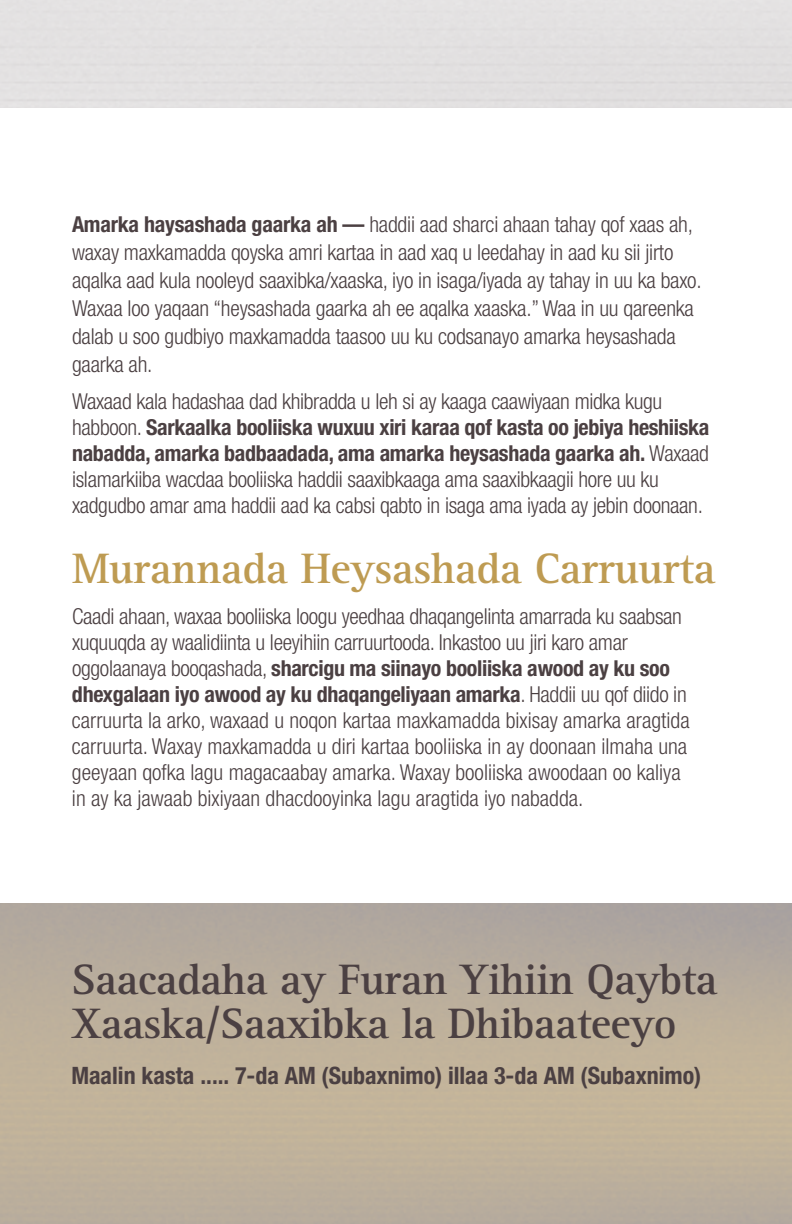
<style>
.page{position:relative;width:792px;height:1224px;background:#fff}
.page>*{position:absolute;margin:0;border:0;box-sizing:border-box;transform-origin:0 0}
.t1{font:700 44px/44px "Rotis Serif";letter-spacing:-.015em;color:#4b4042}
.t2{font:700 44px "Rotis Serif";letter-spacing:-.01em;color:#be9b52}
.t3{font:700 condensed 24px "Helvetica Neue";color:#4b4042}
.t4{font:300 condensed 22px/26px "Helvetica Neue";letter-spacing:-.01em;color:#4b4042}
.s1{font-weight:700}
</style>
<div class="page">
<p class="t4" style="left:72px;top:212px;width:631px;line-height:28px"><span class="s1">Amarka haysashada gaarka ah —</span> haddii aad sharci ahaan tahay qof xaas ah, waxay maxkamadda qoyska amri kartaa in aad xaq u leedahay in aad ku sii jirto aqalka aad kula nooleyd saaxibka/xaaska, iyo in isaga/iyada ay tahay in uu ka baxo.<br>Waxaa loo yaqaan “heysashada gaarka ah ee aqalka xaaska.” Waa in uu qareenka dalab u soo gudbiyo maxkamadda taasoo uu ku codsanayo amarka heysashada gaarka ah.</p>
<p class="t4" style="left:72px;top:390px;width:639px">Waxaad kala hadashaa dad khibradda u leh si ay kaaga caawiyaan midka kugu habboon. <span class="s1">Sarkaalka booliiska wuxuu xiri karaa qof kasta oo jebiya heshiiska nabadda, amarka badbaadada, ama amarka heysashada gaarka ah.</span> Waxaad islamarkiiba wacdaa booliiska haddii saaxibkaaga ama saaxibkaagii hore uu ku xadgudbo amar ama haddii aad ka cabsi qabto in isaga ama iyada ay jebin doonaan.</p>
<h1 class="t2" style="left:72px;top:554px;width:645px">Murannada Heysashada Carruurta</h1>
<p class="t4" style="left:72px;top:605px;width:619px">Caadi ahaan, waxaa booliiska loogu yeedhaa dhaqangelinta amarrada ku saabsan xuquuqda ay waalidiinta u leeyihiin carruurtooda. Inkastoo uu jiri karo amar oggolaanaya booqashada, <span class="s1">sharcigu ma siinayo booliiska awood ay ku soo dhexgalaan iyo awood ay ku dhaqangeliyaan amarka</span>. Haddii uu qof diido in carruurta la arko, waxaad u noqon kartaa maxkamadda bixisay amarka aragtida carruurta. Waxay maxkamadda u diri kartaa booliiska in ay doonaan ilmaha una geeyaan qofka lagu magacaabay amarka. Waxay booliiska awoodaan oo kaliya in ay ka jawaab bixiyaan dhacdooyinka lagu aragtida iyo nabadda.</p>
<h1 class="t1" style="left:71px;top:962px;width:648px">Saacadaha ay Furan Yihiin Qaybta<br>Xaaska/Saaxibka la Dhibaateeyo</h1>
<p class="t3" style="left:71px;top:1067px;width:631px">Maalin kasta ..... 7-da AM (Subaxnimo) illaa 3-da AM (Subaxnimo)</p>
</div>
